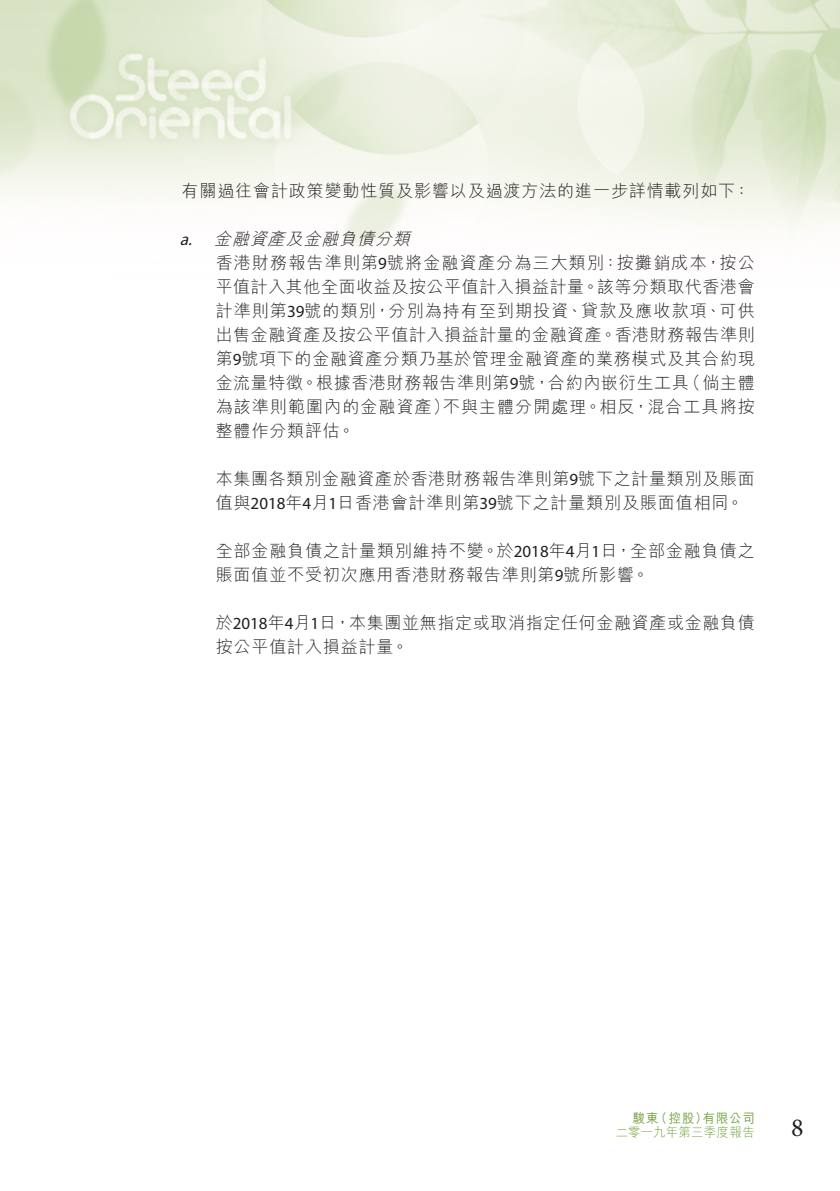
<style>
.page{position:relative;width:840px;height:1191px;background:#fff}
.page>*{position:absolute;margin:0;border:0;box-sizing:border-box;transform-origin:0 0}
.t1{font:26px "Minion Pro";color:#231f20}
.Body_Text{font:300 17px/24px "M Hei HK";letter-spacing:.05em;color:#231f20}
.Heading_4{font:italic 300 17px "M Hei HK";color:#231f20}
.Heading_4-2{font:italic 17px "Myriad Pro";color:#231f20}
.t2{font:300 13px "M Hei HK";letter-spacing:.025em;color:#71a33d;scale:.95 1}
.t3{font:500 13px "M Hei HK";letter-spacing:.07em;color:#71a33d;scale:.95 1}
.s1{font-family:"Myriad Pro";font-weight:400}
</style>
<div class="page">
<img style="left:0;top:0;width:839px;height:245px">
<p class="Body_Text" style="left:181px;top:178px;width:569px">有關過往會計政策變動性質及影響以及過渡方法的進一步詳情載列如下：</p>
<p class="Heading_4" style="left:214px;top:230px;width:202px">金融資產及金融負債分類</p>
<p class="Heading_4-2" style="left:180px;top:228px;width:19px">.a</p>
<p class="Body_Text" style="left:215px;top:250px;width:540px;text-align:right">香港財務報告準則第<span class="s1">9</span>號將金融資產分為三大類別：按攤銷成本，按公平值計入其他全面收益及按公平值計入損益計量。該等分類取代香港會計準則第<span class="s1">39</span>號的類別，分別為持有至到期投資、貸款及應收款項、可供出售金融資產及按公平值計入損益計量的金融資產。香港財務報告準則第<span class="s1">9</span>號項下的金融資產分類乃基於管理金融資產的業務模式及其合約現（倘主體</p>
<p class="Body_Text" style="left:442px;top:370px;width:313px;text-indent:-227px">金流量特徵。根據香港財務報告準則第號<span class="s1">9</span> ，合約內嵌衍生工具<br>不與主體分開處理。相反，混合工具將按</p>
<p class="Body_Text" style="left:215px;top:394px;width:235px">為該準則範圍內的金融資產）整體作分類評估。</p>
<p class="Body_Text" style="left:215px;top:466px;width:540px">本集團各類別金融資產於香港財務報告準則第<span class="s1">9</span>號下之計量類別及賬面值與<span class="s1">2018</span>年月<span class="s1">4 1</span>日香港會計準則第<span class="s1">39</span>號下之計量類別及賬面值相同。</p>
<p class="Body_Text" style="left:215px;top:538px;width:540px">全部金融負債之計量類別維持不變。於<span class="s1">2018</span>年月<span class="s1">4</span> 日<span class="s1">1</span> ，全部金融負債之賬面值並不受初次應用香港財務報告準則第<span class="s1">9</span>號所影響。</p>
<p class="Body_Text" style="left:215px;top:610px;width:540px">於<span class="s1">2018</span>年月<span class="s1">4</span> 日<span class="s1">1</span> ，本集團並無指定或取消指定任何金融資產或金融負債按公平值計入損益計量。</p>
<p class="t3" style="left:654px;top:1108px;width:57px">（控股）</p>
<p class="t3" style="left:702px;top:1108px;width:56px">有限公司</p>
<p class="t3" style="left:632px;top:1108px;width:28px">駿東</p>
<p class="t2" style="left:615px;top:1125px;width:148px">二零一九年第三季度報告</p>
<h1 class="t1" style="left:790px;top:1109px;width:14px">8</h1>
</div>
